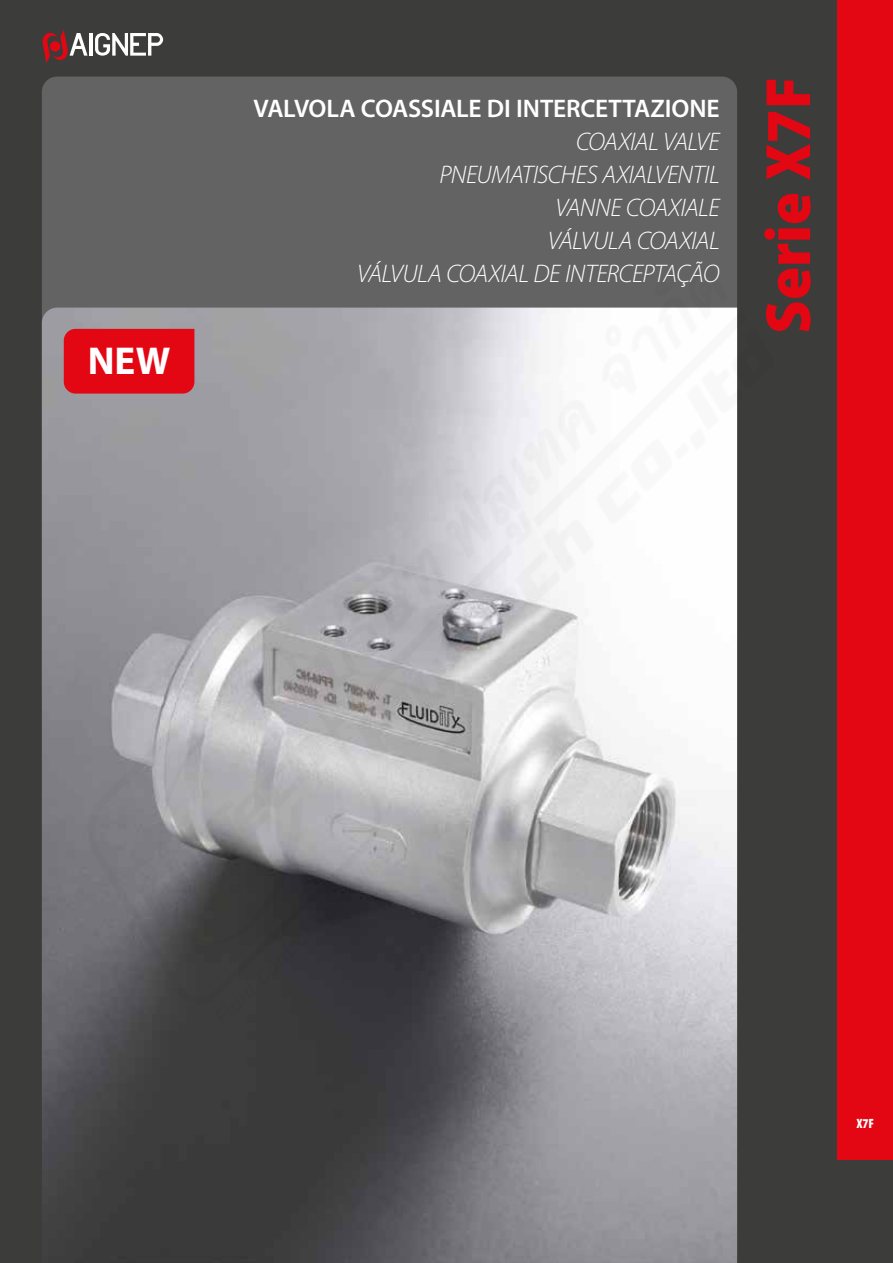
<style>
.page{position:relative;width:893px;height:1263px;background:#3c3c3b}
.page>*{position:absolute;margin:0;border:0;box-sizing:border-box;transform-origin:0 0}
.t1{font:900 semi-condensed 64.5px "Myriad Pro";color:#e30613}
.t2{font:700 39px "Myriad Pro";color:#fff}
.t3{font:italic 300 25.5px/33px "Myriad Pro";letter-spacing:-.02em;color:#fff;text-align:right}
.t4{font:600 25.5px "Myriad Pro";letter-spacing:-.005em;color:#fff}
.t5{font:900 condensed 13.5px "Myriad Pro";color:#fff}
</style>
<div class="page">
<div style="left:42px;top:77px;width:695px;height:231px;background:#646363"></div>
<hr style="left:90px;top:33px;width:3px;height:23px;background:#fff">
<svg style="left:95px;top:33px;width:68px;height:23px"></svg>
<svg style="left:42px;top:30px;width:46px;height:33px"></svg>
<img style="left:42px;top:308px;width:695px;height:955px">
<div style="left:838px;top:0;width:55px;height:1159px;background:#e30613"></div>
<img style="left:43px;top:228px;width:795px;height:807px">
<h2 class="t2" style="left:88px;top:335px;width:84px">NEW</h2>
<p class="t4" style="left:253px;top:92px;width:468px">VALVOLA COASSIALE DI INTERCETTAZIONE</p>
<p class="t3" style="left:357px;top:125px;width:364px">COAXIAL VALVE<br>PNEUMATISCHES AXIALVENTIL<br>VANNE COAXIALE<br>VÁLVULA COAXIAL<br>VÁLVULA COAXIAL DE INTERCEPTAÇÃO</p>
<h1 class="t1" style="left:746px;top:334px;width:259px;rotate:-90deg">Serie X7F</h1>
<p class="t5" style="left:857px;top:1115px;width:19px">X7F</p>
</div>
